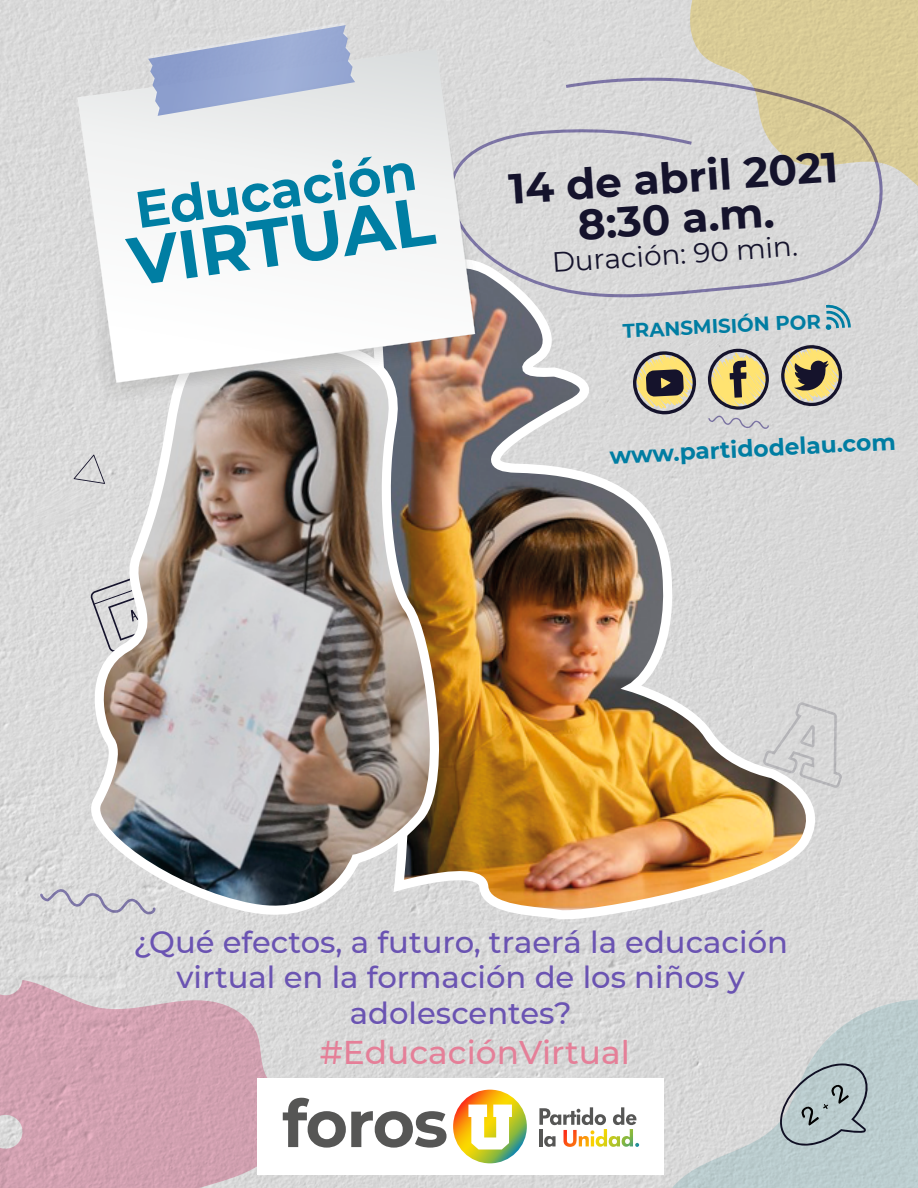
<style>
.page{position:relative;width:918px;height:1188px;background:#fff}
.page>*{position:absolute;margin:0;border:0;box-sizing:border-box;transform-origin:0 0}
.t1{font:700 67.95px "Montserrat";color:#007ea3}
.t2{font:700 65.85px "Montserrat";letter-spacing:-.025em;color:#565655}
.t3{font:700 51.45px "Montserrat";color:#007ea3}
.t4{font:700 42.15px/40.7px "Montserrat";color:#15132c;text-align:center}
.t5{font:500 32.85px "Montserrat";color:#e57f98}
.t6{font:500 30.6px/35.7px "Montserrat";color:#6a53b2;text-align:center}
.t7{font:27.9px "Montserrat";color:#15132c}
.t8{font:700 23.25px "Montserrat";color:#007da2}
.t9{font:700 19.65px "Montserrat";color:#007da2}
</style>
<div class="page">
<img style="left:0;top:0;width:918px;height:1188px">
<svg style="left:0;top:980px;width:293px;height:208px;background:#d2abb7"></svg>
<svg style="left:690px;top:0;width:228px;height:192px;background:#d8cb9a"></svg>
<svg style="left:661px;top:999px;width:257px;height:189px;background:#cad2d3"></svg>
<svg style="left:74px;top:455px;width:6px;height:29px"></svg>
<svg style="left:40px;top:889px;width:40px;height:25px"></svg>
<svg style="left:828px;top:702px;width:14px;height:86px"></svg>
<img style="left:450px;top:297px;width:378px;height:622px">
<img style="left:80px;top:383px;width:370px;height:540px">
<svg style="left:780px;top:1064px;width:88px;height:82px;background:#abb8bb"></svg>
<svg style="left:487px;top:78px;width:396px;height:219px;background:#d5d3ce"></svg>
<svg style="left:93px;top:48px;width:394px;height:355px;background:#b1a49e"></svg>
<svg style="left:78px;top:49px;width:397px;height:334px"></svg>
<svg style="left:148px;top:22px;width:207px;height:94px;background:#b4bed8"></svg>
<div style="left:257px;top:1078px;width:407px;height:96px;background:#fff"></div>
<svg style="left:539px;top:1107px;width:100px;height:40px"></svg>
<svg style="left:453px;top:1090px;width:74px;height:73px"></svg>
<svg style="left:780px;top:344px;width:63px;height:63px;background:#a89e7f"></svg>
<svg style="left:707px;top:348px;width:63px;height:62px;background:#b8ac83"></svg>
<svg style="left:632px;top:351px;width:65px;height:64px;background:#9d947c"></svg>
<svg style="left:826px;top:305px;width:25px;height:25px"></svg>
<svg style="left:708px;top:416px;width:61px;height:13px"></svg>
<p class="t3" style="left:130px;top:174px;width:285px;rotate:-8deg">Educación</p>
<p class="t1" style="left:122px;top:214px;width:309px;rotate:-8deg">VIRTUAL</p>
<p class="t4" style="left:507px;top:167px;width:332px;rotate:-4deg">14 de abril 2021<br>8:30 a.m.</p>
<p class="t7" style="left:551px;top:244px;width:248px;rotate:-4deg">Duración: 90 min.</p>
<p class="t9" style="left:622px;top:317px;width:200px;rotate:-3deg">TRANSMISIÓN POR</p>
<p class="t8" style="left:609px;top:439px;width:288px;rotate:-3deg">www.partidodelau.com</p>
<p class="t6" style="left:133px;top:923px;width:656px">¿Qué efectos, a futuro, traerá la educación virtual en la formación de los niños y adolescentes?</p>
<p class="t5" style="left:320px;top:1029px;width:312px">#EducaciónVirtual</p>
<p class="t2" style="left:282px;top:1076px;width:167px">foros</p>
</div>
